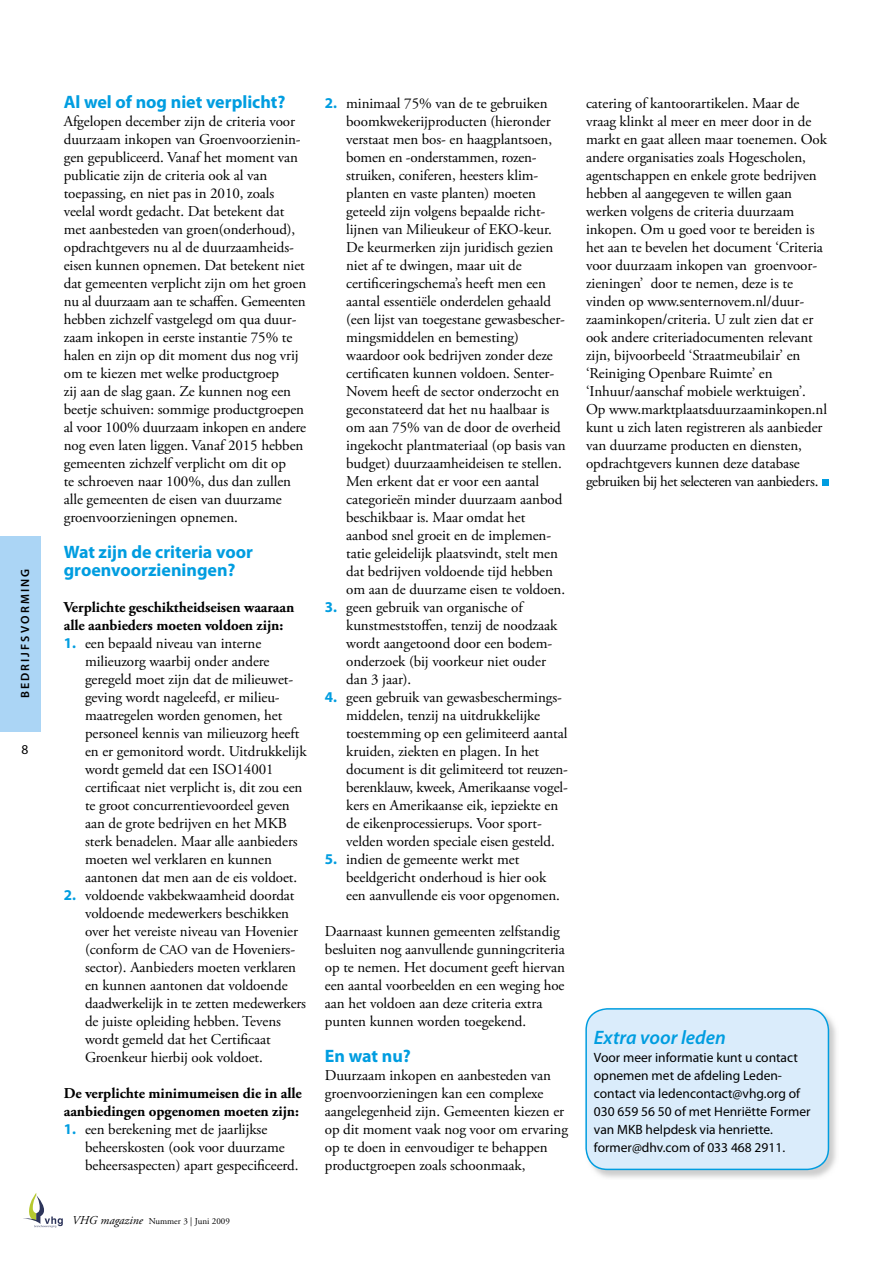
<style>
.page{position:relative;width:893px;height:1263px;background:#fff}
.page>*{position:absolute;margin:0;border:0;box-sizing:border-box;transform-origin:0 0}
.t1{font:italic 600 19.5px "Myriad Pro";color:#009de0}
.t2{font:700 18px/18px "Myriad Pro";color:#009de0}
.t3{font:15px/18px "Adobe Garamond Pro";letter-spacing:-.005em;color:#000}
.t4{font:700 15px/18px "Adobe Garamond Pro";letter-spacing:-.005em;color:#000}
.t5{font:13.5px/18px "Myriad Pro";color:#000}
.t6{font:600 12px "Myriad Pro";letter-spacing:.175em;color:#000}
.t7{font:9px "Adobe Garamond Pro";color:#000}
.s1{font-family:"Myriad Pro";font-weight:700;color:#009de0}
.s2{font-size:13.5px}
.s3{font-style:italic;font-size:12px}
</style>
<div class="page">
<div style="left:0;top:536px;width:40px;height:195px;background:#abd5f5"></div>
<svg style="left:23px;top:1193px;width:40px;height:34px"></svg>
<img style="left:595px;top:1017px;width:241px;height:161px">
<div style="left:585px;top:1008px;width:244px;height:162px;background:#daecfb"></div>
<div style="left:822px;top:480px;width:7px;height:6px;background:#009de0"></div>
<p class="t6" style="left:19px;top:698px;width:131px;rotate:-90deg">BEDRIJFSVORMING</p>
<p class="t5" style="left:22px;top:740px;width:8px">8</p>
<p class="t2" style="left:64px;top:93px;width:223px">Al wel of nog niet verplicht?</p>
<p class="t3" style="left:64px;top:113px;width:244px">Afgelopen december zijn de criteria voor duurzaam inkopen van Groenvoorzienin&shy;gen gepubliceerd. Vanaf het moment van publicatie zijn de criteria ook al van toepassing, en niet pas in 2010, zoals veelal wordt gedacht. Dat betekent dat met aanbesteden van groen(onderhoud), opdrachtgevers nu al de duurzaamheids&shy;eisen kunnen opnemen. Dat betekent niet dat gemeenten verplicht zijn om het groen nu al duurzaam aan te schaffen. Gemeenten hebben zichzelf vastgelegd om qua duur - zaam inkopen in eerste instantie 75% te halen en zijn op dit moment dus nog vrij om te kiezen met welke productgroep<br>zij aan de slag gaan. Ze kunnen nog een beetje schuiven: sommige productgroepen al voor 100% duurzaam inkopen en andere nog even laten liggen. Vanaf 2015 hebben gemeenten zichzelf verplicht om dit op<br>te schroeven naar 100%, dus dan zullen alle gemeenten de eisen van duurzame groenvoorzieningen opnemen.</p>
<p class="t2" style="left:64px;top:543px;width:191px">Wat zijn de criteria voor groenvoorzieningen?</p>
<p class="t4" style="left:64px;top:599px;width:232px">Verplichte geschiktheidseisen waaraan alle aanbieders moeten voldoen zijn:</p>
<p class="t3" style="left:85px;top:635px;width:223px;text-indent:-21px"><span class="s1">1.</span> een bepaald niveau van interne milieuzorg waarbij onder andere geregeld moet zijn dat de milieuwet&shy;geving wordt nageleefd, er milieu&shy;maatregelen worden genomen, het personeel kennis van milieuzorg heeft en er gemonitord wordt. Uitdrukkelijk wordt gemeld dat een ISO14001 certificaat niet verplicht is, dit zou een te groot concurrentievoordeel geven aan de grote bedrijven en het MKB sterk benadelen. Maar alle aanbieders moeten wel verklaren en kunnen aantonen dat men aan de eis voldoet.</p>
<p class="t3" style="left:85px;top:887px;width:223px;text-indent:-21px"><span class="s1">2.</span> voldoende vakbekwaamheid doordat voldoende medewerkers beschikken over het vereiste niveau van Hovenier (conform de <span class="s2">CAO</span> van de Hoveniers&shy;sector). Aanbieders moeten verklaren en kunnen aantonen dat voldoende daadwerkelijk in te zetten medewerkers de juiste opleiding hebben. Tevens wordt gemeld dat het Certificaat Groenkeur hierbij ook voldoet.</p>
<p class="t4" style="left:64px;top:1085px;width:240px">De verplichte minimumeisen die in alle aanbiedingen opgenomen moeten zijn:</p>
<p class="t3" style="left:85px;top:1121px;width:215px;text-indent:-21px"><span class="s1">1.</span> een berekening met de jaarlijkse beheerskosten (ook voor duurzame beheersaspecten) apart gespecificeerd.</p>
<p class="t7" style="left:72px;top:1216px;width:159px"><span class="s3">VHG magazine</span> Nummer 3 | Juni 2009</p>
<p class="t3" style="left:346px;top:95px;width:221px;text-indent:-21px"><span class="s1">2.</span> minimaal 75% van de te gebruiken boomkwekerijproducten (hieronder verstaat men bos- en haagplantsoen, bomen en -onderstammen, rozen&shy;struiken, coniferen, heesters klim&shy;planten en vaste planten) moeten geteeld zijn volgens bepaalde richt&shy;lijnen van Milieukeur of EKO-keur.<br>De keurmerken zijn juridisch gezien niet af te dwingen, maar uit de certificeringschema’s heeft men een aantal essentiële onderdelen gehaald (een lijst van toegestane gewasbescher&shy;mingsmiddelen en bemesting) waardoor ook bedrijven zonder deze certificaten kunnen voldoen. Senter-Novem heeft de sector onderzocht en geconstateerd dat het nu haalbaar is om aan 75% van de door de overheid ingekocht plantmateriaal (op basis van budget) duurzaamheideisen te stellen.<br>Men erkent dat er voor een aantal categorieën minder duurzaam aanbod beschikbaar is. Maar omdat het aanbod snel groeit en de implemen&shy;tatie geleidelijk plaatsvindt, stelt men dat bedrijven voldoende tijd hebben om aan de duurzame eisen te voldoen.</p>
<p class="t3" style="left:346px;top:599px;width:213px;text-indent:-21px"><span class="s1">3.</span> geen gebruik van organische of kunst meststoffen, tenzij de noodzaak wordt aangetoond door een bodem&shy;onderzoek (bij voorkeur niet ouder dan 3 jaar).</p>
<p class="t3" style="left:346px;top:689px;width:223px;text-indent:-21px"><span class="s1">4.</span> geen gebruik van gewasbeschermings&shy;middelen, tenzij na uitdrukkelijke toestemming op een gelimiteerd aantal kruiden, ziekten en plagen. In het document is dit gelimiteerd tot reuzen&shy;berenklauw, kweek, Amerikaanse vogel&shy;kers en Amerikaanse eik, iepziekte en de eikenprocessierups. Voor sport&shy;velden worden speciale eisen gesteld.</p>
<p class="t3" style="left:346px;top:851px;width:215px;text-indent:-21px"><span class="s1">5.</span> indien de gemeente werkt met beeldgericht onderhoud is hier ook een aanvullende eis voor opgenomen.</p>
<p class="t3" style="left:325px;top:923px;width:242px">Daarnaast kunnen gemeenten zelfstandig besluiten nog aanvullende gunningcriteria op te nemen. Het document geeft hiervan een aantal voorbeelden en een weging hoe aan het voldoen aan deze criteria extra punten kunnen worden toegekend.</p>
<p class="t2" style="left:325px;top:1047px;width:87px">En wat nu?</p>
<p class="t3" style="left:325px;top:1067px;width:245px">Duurzaam inkopen en aanbesteden van groenvoorzieningen kan een complexe aangelegenheid zijn. Gemeenten kiezen er op dit moment vaak nog voor om ervaring op te doen in eenvoudiger te behappen productgroepen zoals schoonmaak,</p>
<p class="t3" style="left:586px;top:95px;width:243px">catering of kantoorartikelen. Maar de vraag klinkt al meer en meer door in de markt en gaat alleen maar toenemen. Ook andere organisaties zoals Hogescholen, agentschappen en enkele grote bedrijven hebben al aangegeven te willen gaan werken volgens de criteria duurzaam inkopen. Om u goed voor te bereiden is het aan te bevelen het document ‘Criteria voor duurzaam inkopen van groenvoor&shy;zieningen’ door te nemen, deze is te vinden op www.senternovem.nl/duur&shy;zaaminkopen/criteria. U zult zien dat er ook andere criteriadocumenten relevant zijn, bijvoorbeeld ‘Straatmeubilair’ en ‘Reiniging Openbare Ruimte’ en ‘Inhuur/aanschaf mobiele werktuigen’.<br>Op www.marktplaatsduurzaaminkopen.nl kunt u zich laten registreren als aanbieder van duurzame producten en diensten, opdrachtgevers kunnen deze database gebruiken bij het selecteren van aanbieders.</p>
<h1 class="t1" style="left:594px;top:1027px;width:134px">Extra voor leden</h1>
<p class="t5" style="left:594px;top:1049px;width:218px">Voor meer informatie kunt u contact opnemen met de afdeling Leden&shy;contact via ledencontact@vhg.org of 030 659 56 50 of met Henriëtte Former van MKB helpdesk via henriette. former@dhv.com of 033 468 2911.</p>
</div>
